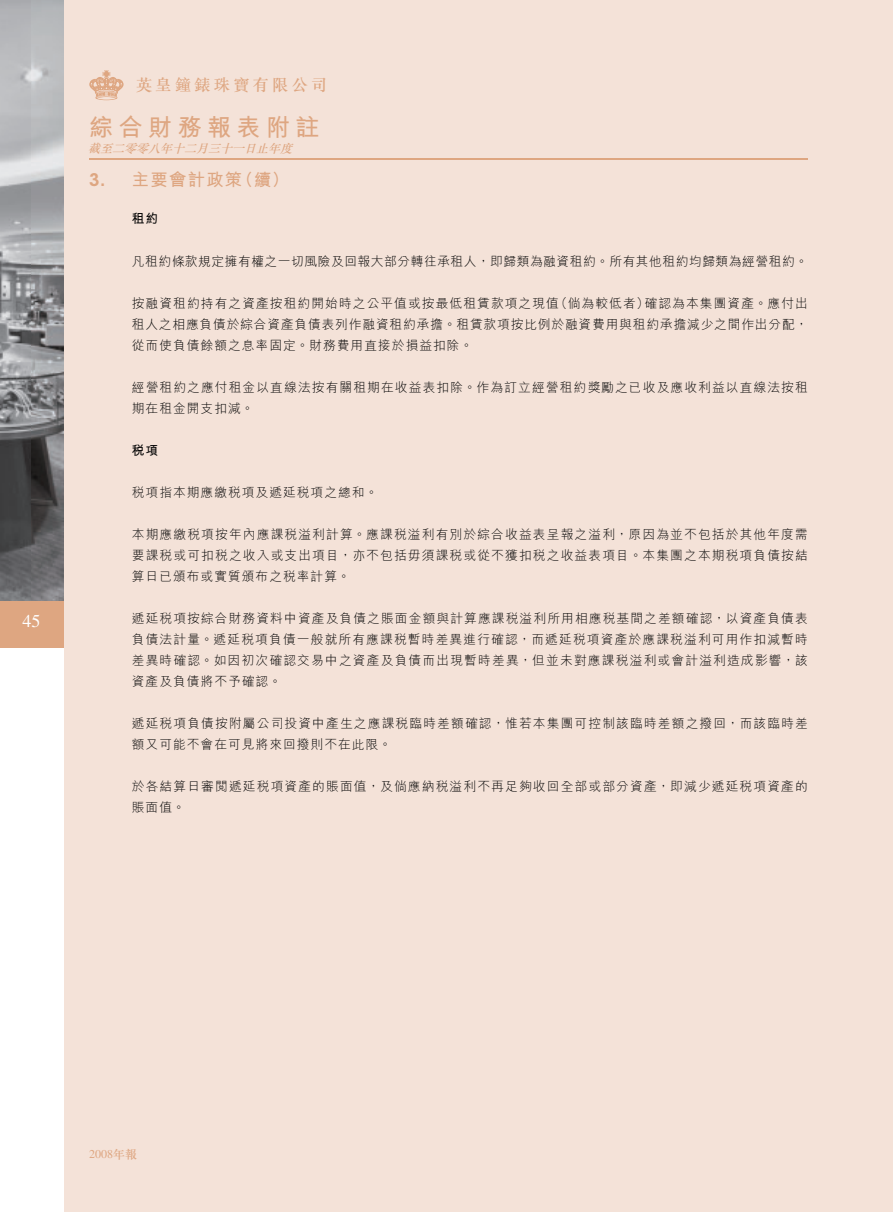
<style>
.page{position:relative;width:893px;height:1212px;background:#fff}
.page>*{position:absolute;margin:0;border:0;box-sizing:border-box;transform-origin:0 0}
.t1{font:24px "M Hei HK Bold B5 pc H";letter-spacing:.23em;color:#dea681}
.t2{font:18px "Times LT Std";color:#fff}
.t3{font:17.25px "M Hei HK Bold B5 pc H";letter-spacing:.08em;color:#dea681}
.t4{font:16.2px "M Sung HK Medium B5 pc H";letter-spacing:.2em;color:#dea681}
.t5{font:12.75px/21px "M Hei HK Light B5 pc H";letter-spacing:.085em;color:#030303;text-align:justify}
.t6{font:12.75px "M Hei HK Light B5 pc H";letter-spacing:.04em;color:#030303}
.t7{font:12.75px "M Hei HK Bold B5 pc H";color:#030303}
.t8{font:italic 12px "M Sung HK Medium B5 pc H";color:#dea681}
.t9{font:12px "Times LT Std";color:#dea681}
.s1{font-family:"ITC Avant Garde Std";font-weight:600}
.s2{font-family:"M Sung HK Medium B5 pc H"}
</style>
<div class="page">
<div style="left:31px;top:0;width:862px;height:1212px;background:#f4e2d8"></div>
<div style="left:0;top:634px;width:64px;height:578px;background:#fff"></div>
<img style="left:0;top:0;width:64px;height:601px">
<div style="left:0;top:601px;width:64px;height:46px;background:#dea681"></div>
<svg style="left:89px;top:70px;width:35px;height:30px"></svg>
<hr style="left:89px;top:159px;width:719px;height:1px;background:#dea681">
<h2 class="t2" style="left:22px;top:610px;width:19px">45</h2>
<p class="t4" style="left:136px;top:78px;width:193px">英皇鐘錶珠寶有限公司</p>
<h1 class="t1" style="left:89px;top:118px;width:232px">綜合財務報表附註</h1>
<p class="t8" style="left:88px;top:144px;width:209px">截至二零零八年十二月三十一日止年度</p>
<h3 class="t3" style="left:89px;top:173px;width:201px"><span class="s1">3.</span> 主要會計政策（續）</h3>
<p class="t7" style="left:132px;top:214px;width:28px">租約</p>
<p class="t6" style="left:132px;top:256px;width:678px">凡租約條款規定擁有權之一切風險及回報大部分轉往承租人，即歸類為融資租約。所有其他租約均歸類為經營租約。</p>
<p class="t5" style="left:132px;top:294px;width:678px">按融資租約持有之資產按租約開始時之公平值或按最低租賃款項之現值（倘為較低者）確認為本集團資產。應付出租人之相應負債於綜合資產負債表列作融資租約承擔。租賃款項按比例於融資費用與租約承擔減少之間作出分配，從而使負債餘額之息率固定。財務費用直接於損益扣除。</p>
<p class="t5" style="left:132px;top:378px;width:678px">經營租約之應付租金以直線法按有關租期在收益表扣除。作為訂立經營租約獎勵之已收及應收利益以直線法按租期在租金開支扣減。</p>
<p class="t7" style="left:132px;top:445px;width:28px">稅項</p>
<p class="t5" style="left:132px;top:483px;width:247px">稅項指本期應繳稅項及遞延稅項之總和。</p>
<p class="t5" style="left:132px;top:525px;width:678px">本期應繳稅項按年內應課稅溢利計算。應課稅溢利有別於綜合收益表呈報之溢利，原因為並不包括於其他年度需要課稅或可扣稅之收入或支出項目，亦不包括毋須課稅或從不獲扣稅之收益表項目。本集團之本期稅項負債按結算日已頒布或實質頒布之稅率計算。</p>
<p class="t5" style="left:132px;top:609px;width:678px">遞延稅項按綜合財務資料中資產及負債之賬面金額與計算應課稅溢利所用相應稅基間之差額確認，以資產負債表負債法計量。遞延稅項負債一般就所有應課稅暫時差異進行確認，而遞延稅項資產於應課稅溢利可用作扣減暫時差異時確認。如因初次確認交易中之資產及負債而出現暫時差異，但並未對應課稅溢利或會計溢利造成影響，該資產及負債將不予確認。</p>
<p class="t5" style="left:132px;top:714px;width:678px">遞延稅項負債按附屬公司投資中產生之應課稅臨時差額確認，惟若本集團可控制該臨時差額之撥回，而該臨時差額又可能不會在可見將來回撥則不在此限。</p>
<p class="t5" style="left:132px;top:777px;width:678px">於各結算日審閱遞延稅項資產的賬面值，及倘應納稅溢利不再足夠收回全部或部分資產，即減少遞延稅項資產的賬面值。</p>
<p class="t9" style="left:89px;top:1147px;width:50px">2008<span class="s2">年報</span></p>
</div>
